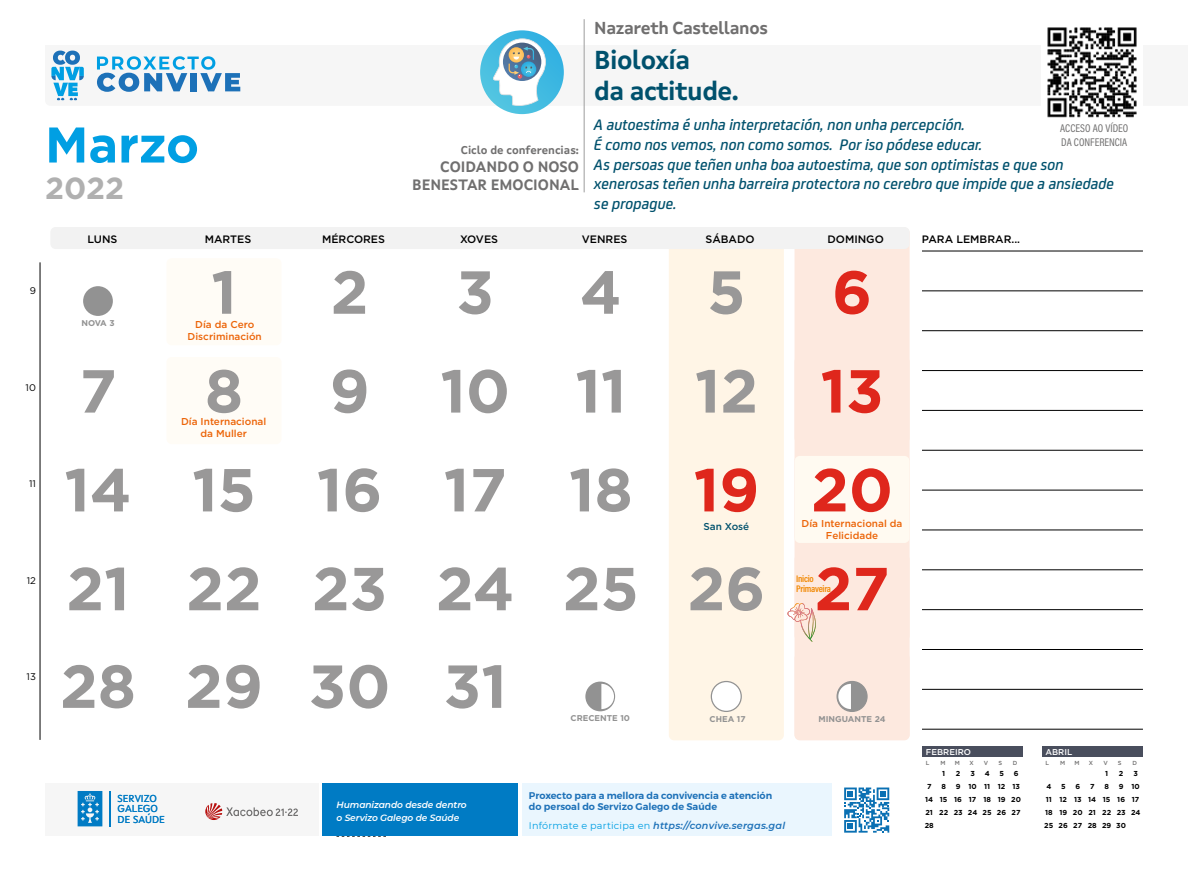
<style>
.page{position:relative;width:1188px;height:869px;background:#fff}
.page>*{position:absolute;margin:0;border:0;box-sizing:border-box;transform-origin:0 0}
.t1{font:700 60.5px/98.1px "Gotham";color:#999898;text-align:justify}
.t2{font:700 60.5px "Gotham";color:#df271c}
.t3{font:700 50px "Gotham";letter-spacing:-.005em;color:#009fe3}
.t4{font:700 30.5px "Gotham";color:#b0b0b0}
.t5{font:700 25.88px/31.1px "Xunta Sans";letter-spacing:-.02em;color:#00516d}
.t6{font:700 17.25px "Xunta Sans";letter-spacing:-.02em;color:#706f6f}
.t7{font:italic 500 16.25px/19.5px "FS Joey";color:#00516d}
.t8{font:700 15px/18px "Xunta Sans";color:#706f6f;text-align:right}
.t9{font:11.25px/13.5px "Acumin Pro Cond";color:#706f6f}
.t10{font:700 11.25px "Xunta Sans";color:#706f6f}
.t11{font:500 10.75px "Gotham";color:#000}
.t12{font:10.25px/10.6px "Xunta Sans";color:#007bc4}
.t13{font:500 10px/12px "Gotham";color:#ec6408;text-align:center}
.t14{font:500 10px "Gotham";color:#00516d}
.t15{font:600 9.62px/11.6px "Montserrat";color:#1d71b8}
.t16{font:italic 600 9.62px "Montserrat";letter-spacing:.02em;color:#1d71b8}
.t17{font:600 9.62px/9.6px "Acumin Pro Cond";letter-spacing:-.025em;color:#f18700}
.t18{font:9.62px "Gotham";color:#000}
.t19{font:italic 600 9.12px/13px "Montserrat";letter-spacing:-.01em;color:#fff}
.t20{font:500 8.5px "Gotham";color:#fff}
.t21{font:700 8.38px "Gotham";color:#929292}
.t22{font:700 7.25px/12.8px "Gotham";color:#000}
.t23{font:500 5.88px "Gotham";color:#706f6f}
.s1{color:#df271c}
.s2{font-weight:400;font-style:normal;color:#009fe3}
</style>
<div class="page">
<svg style="left:336px;top:835px;width:50px;height:1px"></svg>
<div style="left:45px;top:783px;width:273px;height:52px;background:#f6f6f6"></div>
<div style="left:522px;top:783px;width:309px;height:52px;background:#eaf6fe"></div>
<svg style="left:844px;top:787px;width:45px;height:45px"></svg>
<div style="left:322px;top:783px;width:195px;height:52px;background:#007bc4"></div>
<svg style="left:205px;top:803px;width:93px;height:16px"></svg>
<svg style="left:78px;top:791px;width:24px;height:35px"></svg>
<hr style="left:109px;top:790px;width:1px;height:36px;background:#007bc4">
<hr style="left:583px;top:19px;width:1px;height:173px;background:#b0b0b0">
<img style="left:1047px;top:27px;width:90px;height:91px">
<div style="left:794px;top:227px;width:115px;height:513px;background:#fde9df;border-radius:5px"></div>
<div style="left:668px;top:227px;width:115px;height:513px;background:#fff5e6;border-radius:5px"></div>
<div style="left:50px;top:227px;width:859px;height:22px;background:#f2f2f2;border-radius:5px"></div>
<div style="left:166px;top:357px;width:115px;height:87px;background:#fffcf6;border-radius:5px"></div>
<div style="left:166px;top:258px;width:115px;height:87px;background:#fffcf6;border-radius:5px"></div>
<div style="left:794px;top:455px;width:115px;height:87px;background:#fffaf1;border-radius:5px"></div>
<div style="left:83px;top:286px;width:30px;height:30px;background:#929292;border-radius:50%"></div>
<div style="left:585px;top:681px;width:30px;height:30px;background:#929292;border-radius:50%"></div>
<svg style="left:601px;top:683px;width:13px;height:25px"></svg>
<div style="left:711px;top:681px;width:30px;height:30px;background:#fff;border-radius:50%"></div>
<div style="left:710px;top:680px;width:31px;height:31px;border:1px solid #929292;border-radius:50%"></div>
<div style="left:836px;top:681px;width:30px;height:30px;background:#929292;border-radius:50%"></div>
<div style="left:836px;top:680px;width:31px;height:31px;border:1px solid #929292;border-radius:50%"></div>
<svg style="left:838px;top:683px;width:12px;height:25px"></svg>
<hr style="left:40px;top:262px;width:1px;height:477px;background:#000">
<svg style="left:787px;top:603px;width:28px;height:38px"></svg>
<div style="left:922px;top:746px;width:100px;height:11px;background:#494e5d"></div>
<div style="left:1041px;top:746px;width:100px;height:11px;background:#494e5d"></div>
<hr style="left:921px;top:410px;width:221px;height:1px;background:#000">
<hr style="left:921px;top:450px;width:221px;height:1px;background:#000">
<hr style="left:921px;top:489px;width:221px;height:1px;background:#000">
<hr style="left:921px;top:529px;width:221px;height:1px;background:#000">
<hr style="left:921px;top:569px;width:221px;height:1px;background:#000">
<hr style="left:921px;top:609px;width:221px;height:1px;background:#000">
<hr style="left:921px;top:649px;width:221px;height:1px;background:#000">
<hr style="left:921px;top:688px;width:221px;height:1px;background:#000">
<hr style="left:921px;top:728px;width:221px;height:1px;background:#000">
<hr style="left:921px;top:251px;width:221px;height:1px;background:#000">
<hr style="left:921px;top:290px;width:221px;height:1px;background:#000">
<hr style="left:921px;top:330px;width:221px;height:1px;background:#000">
<hr style="left:921px;top:370px;width:221px;height:1px;background:#000">
<svg style="left:51px;top:30px;width:1086px;height:84px"></svg>
<p class="t18" style="left:30px;top:285px;width:8px">9</p>
<h2 class="t3" style="left:45px;top:112px;width:155px">Marzo</h2>
<h3 class="t4" style="left:45px;top:168px;width:80px">2022</h3>
<p class="t10" style="left:461px;top:143px;width:119px">Ciclo de conferencias:</p>
<p class="t8" style="left:412px;top:158px;width:168px">COIDANDO O NOSO<br>BENESTAR EMOCIONAL</p>
<p class="t6" style="left:594px;top:17px;width:175px">Nazareth Castellanos</p>
<h3 class="t5" style="left:594px;top:44px;width:146px">Bioloxía<br>da actitude.</h3>
<p class="t7" style="left:594px;top:114px;width:521px">A autoestima é unha interpretación, non unha percepción.<br>É como nos vemos, non como somos. Por iso pódese educar.<br>As persoas que teñen unha boa autoestima, que son optimistas e que son xenerosas teñen unha barreira protectora no cerebro que impide que a ansiedade se propague.</p>
<p class="t9" style="left:1059px;top:121px;width:70px">ACCESO AO VÍDEO<br>DA CONFERENCIA</p>
<p class="t11" style="left:87px;top:232px;width:31px">LUNS</p>
<p class="t11" style="left:205px;top:232px;width:48px">MARTES</p>
<p class="t11" style="left:322px;top:232px;width:65px">MÉRCORES</p>
<p class="t11" style="left:460px;top:232px;width:40px">XOVES</p>
<p class="t11" style="left:581px;top:232px;width:47px">VENRES</p>
<p class="t11" style="left:705px;top:232px;width:51px">SÁBADO</p>
<p class="t11" style="left:827px;top:232px;width:58px">DOMINGO</p>
<p class="t11" style="left:921px;top:232px;width:100px">PARA LEMBRAR...</p>
<p class="t21" style="left:81px;top:317px;width:35px">NOVA 3</p>
<h1 class="t1" style="left:211px;top:243px;width:27px">1</h1>
<h1 class="t1" style="left:330px;top:243px;width:39px">2</h1>
<h1 class="t1" style="left:456px;top:243px;width:39px">3</h1>
<h1 class="t1" style="left:580px;top:243px;width:43px">4</h1>
<h1 class="t1" style="left:707px;top:243px;width:40px">5</h1>
<h1 class="t2" style="left:831px;top:252px;width:42px">6</h1>
<p class="t13" style="left:187px;top:318px;width:76px">Día da Cero<br>Discriminación</p>
<p class="t18" style="left:26px;top:381px;width:12px">10</p>
<h1 class="t1" style="left:79px;top:341px;width:39px">7</h1>
<h1 class="t1" style="left:205px;top:341px;width:40px">8</h1>
<h1 class="t1" style="left:329px;top:341px;width:555px">9 10 11 12 <span class="s1">13</span></h1>
<p class="t13" style="left:181px;top:415px;width:87px">Día Internacional da Muller</p>
<p class="t18" style="left:29px;top:477px;width:8px">11</p>
<p class="t18" style="left:27px;top:573px;width:11px">12</p>
<p class="t18" style="left:27px;top:670px;width:11px">13</p>
<h1 class="t1" style="left:60px;top:440px;width:834px">14 15 16 17 18 <span class="s1">19 20<br></span>21 22 23 24 25 26 <span class="s1">27<br></span>28 29 30 31</h1>
<p class="t14" style="left:703px;top:519px;width:47px">San Xosé</p>
<p class="t13" style="left:801px;top:516px;width:102px">Día Internacional da<br>Felicidade</p>
<p class="t17" style="left:796px;top:573px;width:36px">Inicio<br>Primaveira</p>
<p class="t12" style="left:117px;top:792px;width:49px">SERVIZO<br>GALEGO<br>DE SAÚDE</p>
<p class="t19" style="left:336px;top:797px;width:132px">Humanizando desde dentro o Servizo Galego de Saúde</p>
<p class="t21" style="left:570px;top:712px;width:61px">CRECENTE 10</p>
<p class="t21" style="left:709px;top:713px;width:38px">CHEA 17</p>
<p class="t21" style="left:818px;top:713px;width:69px">MINGUANTE 24</p>
<p class="t15" style="left:529px;top:789px;width:245px">Proxecto para a mellora da convivencia e atención do persoal do Servizo Galego de Saúde</p>
<p class="t16" style="left:529px;top:818px;width:258px"><span class="s2">Infórmate e participa en</span> https://convive.sergas.gal</p>
<p class="t20" style="left:925px;top:745px;width:47px">FEBREIRO</p>
<p class="t23" style="left:925px;top:758px;width:5px">L</p>
<p class="t23" style="left:940px;top:758px;width:7px">M</p>
<p class="t23" style="left:954px;top:758px;width:7px">M</p>
<p class="t23" style="left:969px;top:758px;width:6px">X</p>
<p class="t23" style="left:983px;top:758px;width:6px">V</p>
<p class="t23" style="left:998px;top:758px;width:5px">S</p>
<p class="t23" style="left:1012px;top:758px;width:6px">D</p>
<p class="t22" style="left:941px;top:766px;width:5px">1</p>
<p class="t22" style="left:955px;top:766px;width:6px">2</p>
<p class="t22" style="left:970px;top:766px;width:6px">3</p>
<p class="t22" style="left:984px;top:766px;width:6px">4</p>
<p class="t22" style="left:999px;top:766px;width:6px">5</p>
<p class="t22" style="left:1013px;top:766px;width:6px">6</p>
<p class="t22" style="left:926px;top:779px;width:6px">7</p>
<p class="t22" style="left:941px;top:779px;width:6px">8</p>
<p class="t22" style="left:924px;top:779px;width:98px;text-indent:31px">9 10 11 12 13<br>14 15 16 17 18 19 20<br>21 22 23 24 25 26 27<br>28</p>
<p class="t20" style="left:1045px;top:745px;width:28px">ABRIL</p>
<p class="t23" style="left:1045px;top:758px;width:5px">L</p>
<p class="t23" style="left:1059px;top:758px;width:7px">M</p>
<p class="t23" style="left:1074px;top:758px;width:7px">M</p>
<p class="t23" style="left:1088px;top:758px;width:6px">X</p>
<p class="t23" style="left:1103px;top:758px;width:6px">V</p>
<p class="t23" style="left:1117px;top:758px;width:5px">S</p>
<p class="t23" style="left:1131px;top:758px;width:6px">D</p>
<p class="t22" style="left:1104px;top:766px;width:5px">1</p>
<p class="t22" style="left:1118px;top:766px;width:6px">2</p>
<p class="t22" style="left:1133px;top:766px;width:6px">3</p>
<p class="t22" style="left:1045px;top:779px;width:6px">4</p>
<p class="t22" style="left:1060px;top:779px;width:6px">5</p>
<p class="t22" style="left:1075px;top:779px;width:6px">6</p>
<p class="t22" style="left:1089px;top:779px;width:6px">7</p>
<p class="t22" style="left:1104px;top:779px;width:6px">8</p>
<p class="t22" style="left:1043px;top:779px;width:97px;text-indent:74px">9 10<br>11 12 13 14 15 16 17<br>18 19 20 21 22 23 24<br>25 26 27 28 29 30</p>
</div>
